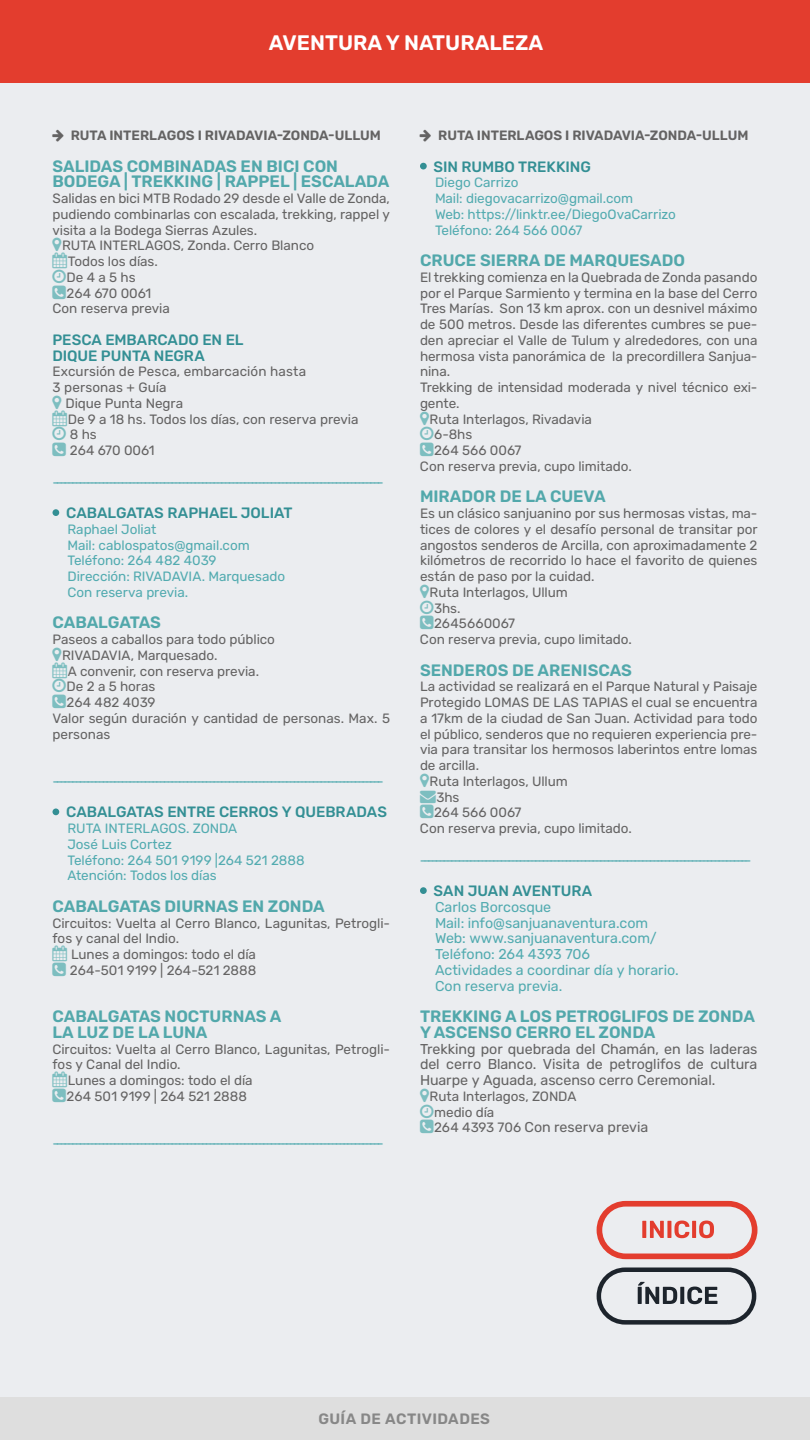
<style>
.page{position:relative;width:810px;height:1440px;background:#ebedf0}
.page>*{position:absolute;margin:0;border:0;box-sizing:border-box;transform-origin:0 0}
.t1{font:600 21px "Rubik";color:#fff}
.t2{font:600 16.5px/15.8px "Rubik";color:#52a8ab}
.t3{font:500 15px/15.8px "Rubik";letter-spacing:-.005em;color:#338f94}
.t4{font:600 15px "Rubik";letter-spacing:.025em;color:#878787}
.t5{font:14.25px/15.8px "Rubik";letter-spacing:-.005em;color:#646363;text-align:justify}
.t6{font:14.25px/15.8px "Rubik";letter-spacing:-.005em;color:#52abb0}
.t7{font:13.5px/15.8px "Rubik";letter-spacing:-.005em;color:#646363}
.t8{font:13.5px/15.8px "Rubik";letter-spacing:-.005em;color:#52abb0}
.t9{font:600 13.5px "Rubik";letter-spacing:-.005em;color:#646363}
.s1{font-size:13.5px}
</style>
<div class="page">
<div style="left:0;top:0;width:810px;height:82px;background:#e33d2e"></div>
<div style="left:0;top:1397px;width:810px;height:43px;background:#dedede"></div>
<div style="left:52px;top:509px;width:7px;height:7px;background:#338f94;border-radius:50%"></div>
<div style="left:52px;top:808px;width:7px;height:7px;background:#338f94;border-radius:50%"></div>
<div style="left:420px;top:163px;width:7px;height:6px;background:#338f94;border-radius:50%"></div>
<div style="left:420px;top:887px;width:7px;height:7px;background:#338f94;border-radius:50%"></div>
<div style="left:597px;top:1268px;width:159px;height:57px;border:4px solid #1d242c;border-radius:26px"></div>
<svg style="left:638px;top:1282px;width:79px;height:22px"></svg>
<div style="left:597px;top:1201px;width:160px;height:58px;border:6px solid #e33d2e;border-radius:26px"></div>
<svg style="left:642px;top:1221px;width:72px;height:17px"></svg>
<h1 class="t1" style="left:269px;top:31px;width:276px">AVENTURA Y NATURALEZA</h1>
<p class="t9" style="left:71px;top:128px;width:312px">RUTA INTERLAGOS I RIVADAVIA-ZONDA-ULLUM</p>
<p class="t2" style="left:52px;top:158px;width:338px">SALIDAS COMBINADAS EN BICI CON<br>BODEGA | TREKKING | RAPPEL | ESCALADA</p>
<p class="t7" style="left:52px;top:191px;width:339px">Salidas en bici MTB Rodado 29 desde el Valle de Zonda,</p>
<p class="t7" style="left:52px;top:207px;width:339px">pudiendo combinarlas con escalada, trekking, rappel y</p>
<p class="t7" style="left:52px;top:222px;width:206px">visita a la Bodega Sierras Azules.</p>
<p class="t7" style="left:62px;top:238px;width:254px">RUTA INTERLAGOS, Zonda. Cerro Blanco</p>
<p class="t7" style="left:68px;top:254px;width:92px">Todos los días.</p>
<p class="t7" style="left:67px;top:270px;width:70px">De 4 a 5 hs</p>
<p class="t7" style="left:67px;top:285px;width:86px">264 670 0061</p>
<p class="t7" style="left:52px;top:301px;width:119px">Con reserva previa</p>
<p class="t3" style="left:52px;top:332px;width:193px">PESCA EMBARCADO EN EL<br>DIQUE PUNTA NEGRA</p>
<p class="t7" style="left:52px;top:364px;width:255px">Excursión de Pesca, embarcación hasta</p>
<p class="t7" style="left:52px;top:380px;width:116px">3 personas + Guía</p>
<p class="t7" style="left:65px;top:396px;width:119px">Dique Punta Negra</p>
<p class="t7" style="left:68px;top:411px;width:292px">De 9 a 18 hs. Todos los días, con reserva previa</p>
<p class="t7" style="left:70px;top:427px;width:28px">8 hs</p>
<p class="t7" style="left:70px;top:443px;width:86px">264 670 0061</p>
<p class="t8" style="left:52px;top:474px;width:333px">--------------------------------------------------------------------------------------</p>
<p class="t3" style="left:66px;top:505px;width:228px">CABALGATAS RAPHAEL JOLIAT</p>
<p class="t8" style="left:68px;top:522px;width:219px">Raphael Joliat<br>Mail: cablospatos@gmail.com<br>Teléfono: 264 482 4039<br>Dirección: RIVADAVIA. Marquesado<br>Con reserva previa.</p>
<p class="t2" style="left:52px;top:615px;width:110px">CABALGATAS</p>
<p class="t7" style="left:52px;top:632px;width:224px">Paseos a caballos para todo público</p>
<p class="t7" style="left:62px;top:648px;width:157px">RIVADAVIA, Marquesado.</p>
<p class="t7" style="left:68px;top:663px;width:193px">A convenir, con reserva previa.</p>
<p class="t7" style="left:67px;top:679px;width:90px">De 2 a 5 horas</p>
<p class="t7" style="left:67px;top:695px;width:90px">264 482 4039</p>
<p class="t7" style="left:52px;top:711px;width:339px">Valor según duración y cantidad de personas. Max. 5</p>
<p class="t7" style="left:52px;top:726px;width:59px">personas</p>
<p class="t8" style="left:52px;top:774px;width:333px">--------------------------------------------------------------------------------------</p>
<p class="t3" style="left:66px;top:805px;width:322px">CABALGATAS ENTRE CERROS Y QUEBRADAS</p>
<p class="t8" style="left:68px;top:821px;width:239px">RUTA INTERLAGOS. ZONDA<br>José Luis Cortez<br>Teléfono: 264 501 9199 |264 521 2888<br>Atención: Todos los días</p>
<p class="t2" style="left:52px;top:899px;width:274px">CABALGATAS DIURNAS EN ZONDA</p>
<p class="t7" style="left:52px;top:915px;width:339px">Circuitos: Vuelta al Cerro Blanco, Lagunitas, Petrogli-</p>
<p class="t7" style="left:52px;top:931px;width:128px">fos y canal del Indio.</p>
<p class="t7" style="left:71px;top:947px;width:186px">Lunes a domingos: todo el día</p>
<p class="t7" style="left:70px;top:963px;width:188px">264-501 9199 | 264-521 2888</p>
<p class="t2" style="left:52px;top:1009px;width:231px">CABALGATAS NOCTURNAS A<br>LA LUZ DE LA LUNA</p>
<p class="t7" style="left:52px;top:1041px;width:339px">Circuitos: Vuelta al Cerro Blanco, Lagunitas, Petrogli-</p>
<p class="t7" style="left:52px;top:1057px;width:130px">fos y Canal del Indio.</p>
<p class="t7" style="left:68px;top:1073px;width:186px">Lunes a domingos: todo el día</p>
<p class="t7" style="left:67px;top:1089px;width:182px">264 501 9199 | 264 521 2888</p>
<p class="t8" style="left:52px;top:1136px;width:333px">--------------------------------------------------------------------------------------</p>
<p class="t9" style="left:438px;top:128px;width:312px">RUTA INTERLAGOS I RIVADAVIA-ZONDA-ULLUM</p>
<p class="t3" style="left:434px;top:159px;width:159px">SIN RUMBO TREKKING</p>
<p class="t8" style="left:435px;top:175px;width:242px">Diego Carrizo<br>Mail: diegovacarrizo@gmail.com<br>Web: https://linktr.ee/DiegoOvaCarrizo<br>Teléfono: 264 566 0067</p>
<p class="t2" style="left:420px;top:253px;width:267px">CRUCE SIERRA DE MARQUESADO</p>
<p class="t7" style="left:420px;top:270px;width:339px">El trekking comienza en la Quebrada de Zonda pasando</p>
<p class="t7" style="left:420px;top:285px;width:339px">por el Parque Sarmiento y termina en la base del Cerro</p>
<p class="t7" style="left:420px;top:301px;width:339px">Tres Marías. Son 13 km aprox. con un desnivel máximo</p>
<p class="t7" style="left:420px;top:317px;width:339px">de 500 metros. Desde las diferentes cumbres se pue-</p>
<p class="t7" style="left:420px;top:333px;width:339px">den apreciar el Valle de Tulum y alrededores, con una</p>
<p class="t7" style="left:420px;top:348px;width:339px">hermosa vista panorámica de la precordillera Sanjua-</p>
<p class="t7" style="left:420px;top:364px;width:32px">nina.</p>
<p class="t7" style="left:420px;top:380px;width:339px">Trekking de intensidad moderada y nivel técnico exi-</p>
<p class="t7" style="left:420px;top:396px;width:41px">gente.</p>
<p class="t7" style="left:430px;top:411px;width:164px">Ruta Interlagos, Rivadavia</p>
<p class="t7" style="left:434px;top:427px;width:40px">6-8hs</p>
<p class="t7" style="left:434px;top:443px;width:89px">264 566 0067</p>
<p class="t7" style="left:420px;top:459px;width:213px">Con reserva previa, cupo limitado.</p>
<p class="t2" style="left:420px;top:489px;width:187px">MIRADOR DE LA CUEVA</p>
<p class="t7" style="left:420px;top:506px;width:339px">Es un clásico sanjuanino por sus hermosas vistas, ma-</p>
<p class="t7" style="left:420px;top:522px;width:339px">tices de colores y el desafío personal de transitar por</p>
<p class="t7" style="left:420px;top:537px;width:339px">angostos senderos de Arcilla, con aproximadamente 2</p>
<p class="t7" style="left:420px;top:553px;width:339px">kilómetros de recorrido lo hace el favorito de quienes</p>
<p class="t7" style="left:420px;top:569px;width:176px">están de paso por la cuidad.</p>
<p class="t7" style="left:430px;top:585px;width:140px">Ruta Interlagos, Ullum</p>
<p class="t7" style="left:434px;top:600px;width:28px">3hs.</p>
<p class="t7" style="left:434px;top:616px;width:83px">2645660067</p>
<p class="t7" style="left:420px;top:632px;width:213px">Con reserva previa, cupo limitado.</p>
<p class="t2" style="left:420px;top:662px;width:214px">SENDEROS DE ARENISCAS</p>
<p class="t7" style="left:420px;top:679px;width:339px">La actividad se realizará en el Parque Natural y Paisaje</p>
<p class="t7" style="left:420px;top:695px;width:339px">Protegido LOMAS DE LAS TAPIAS el cual se encuentra</p>
<p class="t7" style="left:420px;top:711px;width:339px">a 17km de la ciudad de San Juan. Actividad para todo</p>
<p class="t7" style="left:420px;top:726px;width:339px">el público, senderos que no requieren experiencia pre-</p>
<p class="t7" style="left:420px;top:742px;width:339px">via para transitar los hermosos laberintos entre lomas</p>
<p class="t7" style="left:420px;top:758px;width:61px">de arcilla.</p>
<p class="t7" style="left:430px;top:774px;width:140px">Ruta Interlagos, Ullum</p>
<p class="t7" style="left:436px;top:789px;width:25px">3hs</p>
<p class="t7" style="left:434px;top:805px;width:89px">264 566 0067</p>
<p class="t7" style="left:420px;top:821px;width:213px">Con reserva previa, cupo limitado.</p>
<p class="t8" style="left:420px;top:852px;width:333px">--------------------------------------------------------------------------------------</p>
<p class="t3" style="left:434px;top:883px;width:160px">SAN JUAN AVENTURA</p>
<p class="t6" style="left:435px;top:899px;width:245px">Carlos Borcosque<br>Mail: info@sanjuanaventura.com<br>Web: www.sanjuanaventura.com/<br>Teléfono: 264 4393 706<br>Actividades a coordinar día y horario.<br>Con reserva previa.</p>
<p class="t2" style="left:420px;top:1009px;width:336px">TREKKING A LOS PETROGLIFOS DE ZONDA<br>Y ASCENSO CERRO EL ZONDA</p>
<p class="t5" style="left:420px;top:1041px;width:339px">Trekking por quebrada del Chamán, en las laderas del cerro Blanco. Visita de petroglifos de cultura Huarpe y Aguada, ascenso cerro Ceremonial.</p>
<p class="t7" style="left:434px;top:1089px;width:144px;text-indent:-4px">Ruta Interlagos, ZONDA medio día</p>
<p class="t5" style="left:434px;top:1120px;width:216px"><span class="s1">264 4393 706</span> Con reserva previa</p>
<p class="t4" style="left:318px;top:1411px;width:173px">GUÍA DE ACTIVIDADES</p>
</div>
